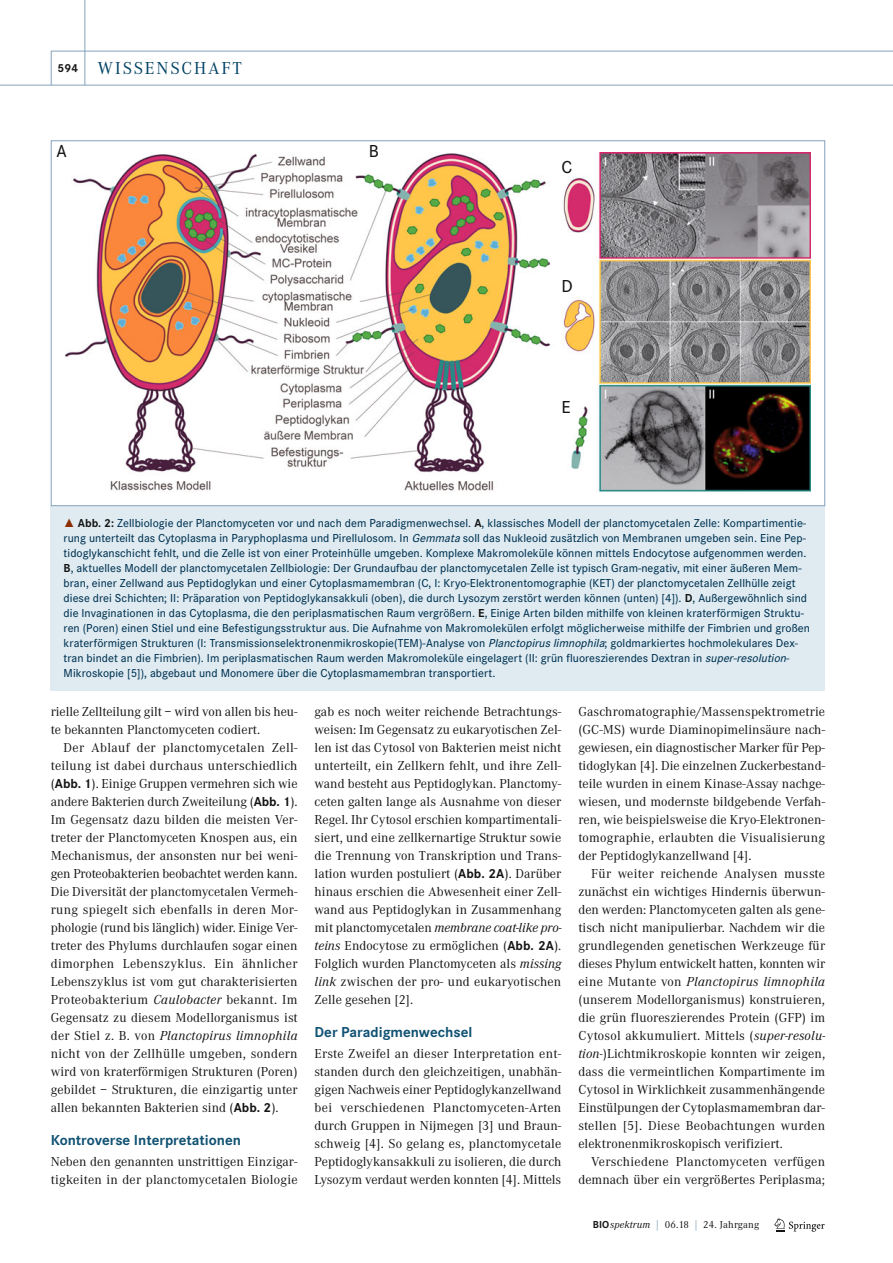
<style>
.page{position:relative;width:893px;height:1263px;background:#fff}
.page>*{position:absolute;margin:0;border:0;box-sizing:border-box;transform-origin:0 0}
.t1{font:18px "Corporate A";letter-spacing:.1em;color:#004264}
.t2{font:500 18px "Corporate S";color:#131413}
.t3{font:700 15px "Corporate S";color:#115273}
.t4{font:13.5px/18px "Corporate A";letter-spacing:.005em;color:#131413;text-align:justify}
.t5{font:500 12px/15px "Corporate S";letter-spacing:.005em;color:#003252}
.t6{font:10.5px "Corporate A";letter-spacing:.015em;color:#131413}
.s1{font-family:"Corporate S";font-weight:700;font-size:12px;color:#131413}
.s2{font-family:"The Sans Expert";font-weight:400;color:#8d2d00}
.s3{font-weight:700;color:#131413}
.s4{font-style:italic}
.s5{font-family:"Corporate S";font-weight:700}
.s6{color:#658ba6}
</style>
<div class="page">
<hr style="left:0;top:85px;width:892px;height:1px;background:#84a2ba">
<hr style="left:51px;top:51px;width:841px;height:1px;background:#84a2ba">
<hr style="left:84px;top:0;width:1px;height:85px;background:#84a2ba">
<hr style="left:51px;top:51px;width:1px;height:34px;background:#84a2ba">
<svg style="left:774px;top:1218px;width:50px;height:14px"></svg>
<div style="left:51px;top:506px;width:774px;height:185px;background:#dfebf1"></div>
<img style="left:66px;top:153px;width:744px;height:339px">
<h1 class="t1" style="left:57px;top:62px;width:186px"><span class="s1">594</span> WISSENSCHAFT</h1>
<h1 class="t2" style="left:56px;top:145px;width:12px">A</h1>
<h1 class="t2" style="left:369px;top:145px;width:12px">B</h1>
<h1 class="t2" style="left:561px;top:161px;width:12px">C</h1>
<h1 class="t2" style="left:561px;top:280px;width:13px">D</h1>
<h1 class="t2" style="left:561px;top:401px;width:11px">E</h1>
<p class="t5" style="left:64px;top:517px;width:748px"><span class="s2">˚</span> <span class="s3">Abb. 2:</span> Zellbiologie der Planctomyceten vor und nach dem Paradigmenwechsel. <span class="s3">A</span>, klassisches Modell der planctomycetalen Zelle: Kompartimentie&shy;rung unterteilt das Cytoplasma in Paryphoplasma und Pirellulosom. In <span class="s4">Gemmata</span>soll das Nukleoid zusätzlich von Membranen umgeben sein. Eine Pep&shy;tidoglykanschicht fehlt, und die Zelle ist von einer Proteinhülle umgeben. Komplexe Makromoleküle können mittels Endocytose aufgenommen werden.<br><span class="s3">B</span>, aktuelles Modell der planctomycetalen Zellbiologie: Der Grundaufbau der planctomycetalen Zelle ist typisch Gram-negativ, mit einer äußeren Mem&shy;bran, einer Zellwand aus Peptidoglykan und einer Cytoplasmamembran (C, I: Kryo-Elektronentomographie (KET) der planctomycetalen Zellhülle zeigt diese drei Schichten; II: Präparation von Peptidoglykansakkuli (oben), die durch Lysozym zerstört werden können (unten) [4]). <span class="s3">D</span>, Außergewöhnlich sind die Invaginationen in das Cytoplasma, die den periplasmatischen Raum vergrößern. <span class="s3">E</span>, Einige Arten bilden mithilfe von kleinen kraterförmigen Struktu&shy;ren (Poren) einen Stiel und eine Befestigungsstruktur aus. Die Aufnahme von Makromolekülen erfolgt möglicherweise mithilfe der Fimbrien und großen kraterförmigen Strukturen (I: Transmissionselektronenmikroskopie(TEM)-Analyse von <span class="s4">Planctopirus limnophila</span>; goldmarkiertes hochmolekulares Dex&shy;tran bindet an die Fimbrien). Im periplasmatischen Raum werden Makromoleküle eingelagert (II: grün fluoreszierendes Dextran in <span class="s4">super-resolution</span>-Mikroskopie [5]), abgebaut und Monomere über die Cytoplasmamembran transportiert.</p>
<p class="t4" style="left:51px;top:704px;width:248px">rielle Zellteilung gilt – wird von allen bis heu&shy;te bekannten Planctomyceten codiert.</p>
<p class="t4" style="left:51px;top:740px;width:248px;text-indent:13px">Der Ablauf der planctomycetalen Zell - teilung ist dabei durchaus unterschiedlich (<span class="s5">Abb. 1</span>). Einige Gruppen vermehren sich wie andere Bakterien durch Zweiteilung (<span class="s5">Abb. 1</span>).<br>Im Gegensatz dazu bilden die meisten Ver&shy;treter der Planctomyceten Knospen aus, ein Mechanismus, der ansonsten nur bei weni&shy;gen Proteobakterien beobachtet werden kann.<br>Die Diversität der planctomycetalen Vermeh&shy;rung spiegelt sich ebenfalls in deren Mor&shy;phologie (rund bis länglich) wider. Einige Ver&shy;treter des Phylums durchlaufen sogar einen dimorphen Lebenszyklus. Ein ähnlicher Lebenszyklus ist vom gut charakterisierten Proteobakterium <span class="s4">Caulobacter</span> bekannt. Im Gegensatz zu diesem Modellorganismus ist der Stiel z. B. von <span class="s4">Planctopirus limnophila </span>nicht von der Zellhülle umgeben, sondern wird von kraterförmigen Strukturen (Poren) gebildet – Strukturen, die einzigartig unter allen bekannten Bakterien sind (<span class="s5">Abb. 2</span>).</p>
<p class="t3" style="left:51px;top:1135px;width:192px">Kontroverse Interpretationen</p>
<p class="t4" style="left:51px;top:1154px;width:248px">Neben den genannten unstrittigen Einzigar&shy;tigkeiten in der planctomycetalen Biologie</p>
<p class="t4" style="left:314px;top:704px;width:248px">gab es noch weiter reichende Betrachtungs&shy;weisen: Im Gegensatz zu eukaryotischen Zel&shy;len ist das Cytosol von Bakterien meist nicht unterteilt, ein Zellkern fehlt, und ihre Zell&shy;wand besteht aus Peptidoglykan. Planctomy&shy;ceten galten lange als Ausnahme von dieser Regel. Ihr Cytosol erschien kompartimentali&shy;siert, und eine zellkernartige Struktur sowie die Trennung von Transkription und Trans&shy;lation wurden postuliert (<span class="s5">Abb. 2A</span>). Darüber hinaus erschien die Abwesenheit einer Zell&shy;wand aus Peptidoglykan in Zusammenhang mit planctomycetalen <span class="s4">membrane coat-like pro&shy;teins</span> Endocytose zu ermöglichen (<span class="s5">Abb. 2A</span>).<br>Folglich wurden Planctomyceten als <span class="s4">missing link</span> zwischen der pro- und eukaryotischen Zelle gesehen [2].</p>
<p class="t3" style="left:314px;top:1027px;width:159px">Der Paradigmenwechsel</p>
<p class="t4" style="left:314px;top:1046px;width:248px">Erste Zweifel an dieser Interpretation ent&shy;standen durch den gleichzeitigen, unabhän&shy;gigen Nachweis einer Peptidoglykanzellwand bei verschiedenen Planctomyceten-Arten durch Gruppen in Nijmegen [3] und Braun&shy;schweig [4]. So gelang es, planctomycetale Peptidoglykansakkuli zu isolieren, die durch Lysozym verdaut werden konnten [4]. Mittels</p>
<p class="t4" style="left:578px;top:704px;width:248px">Gaschromatographie/Massenspektrometrie (GC-MS) wurde Diaminopimelinsäure nach&shy;gewiesen, ein diagnostischer Marker für Pep&shy;tidoglykan [4]. Die einzelnen Zuckerbestand&shy;teile wurden in einem Kinase-Assay nachge&shy;wiesen, und modernste bildgebende Verfah&shy;ren, wie beispielsweise die Kryo-Elektronen&shy;tomographie, erlaubten die Visualisierung der Peptidoglykanzellwand [4].</p>
<p class="t4" style="left:578px;top:866px;width:248px;text-indent:13px">Für weiter reichende Analysen musste zunächst ein wichtiges Hindernis überwun&shy;den werden: Planctomyceten galten als gene&shy;tisch nicht manipulierbar. Nachdem wir die grundlegenden genetischen Werkzeuge für dieses Phylum entwickelt hatten, konnten wir eine Mutante von <span class="s4">Planctopirus limnophila </span>(unserem Modellorganismus) konstruieren, die grün fluoreszierendes Protein (GFP) im Cytosol akkumuliert. Mittels (<span class="s4">super-resolu&shy;tion-</span>)Lichtmikroskopie konnten wir zeigen, dass die vermeintlichen Kompartimente im Cytosol in Wirklichkeit zusammenhängende Einstülpungen der Cytoplasmamembran dar&shy;stellen [5]. Diese Beobachtungen wurden elektronenmikroskopisch verifiziert.</p>
<p class="t4" style="left:578px;top:1154px;width:248px;text-align:right">Verschiedene Planctomyceten verfügen demnach über ein vergrößertes Periplasma;</p>
<p class="t6" style="left:592px;top:1221px;width:168px"><span class="s5">BIO</span><span class="s4">spektrum</span> <span class="s6">|</span> 06.18 <span class="s6">|</span> 24. Jahrgang</p>
</div>
